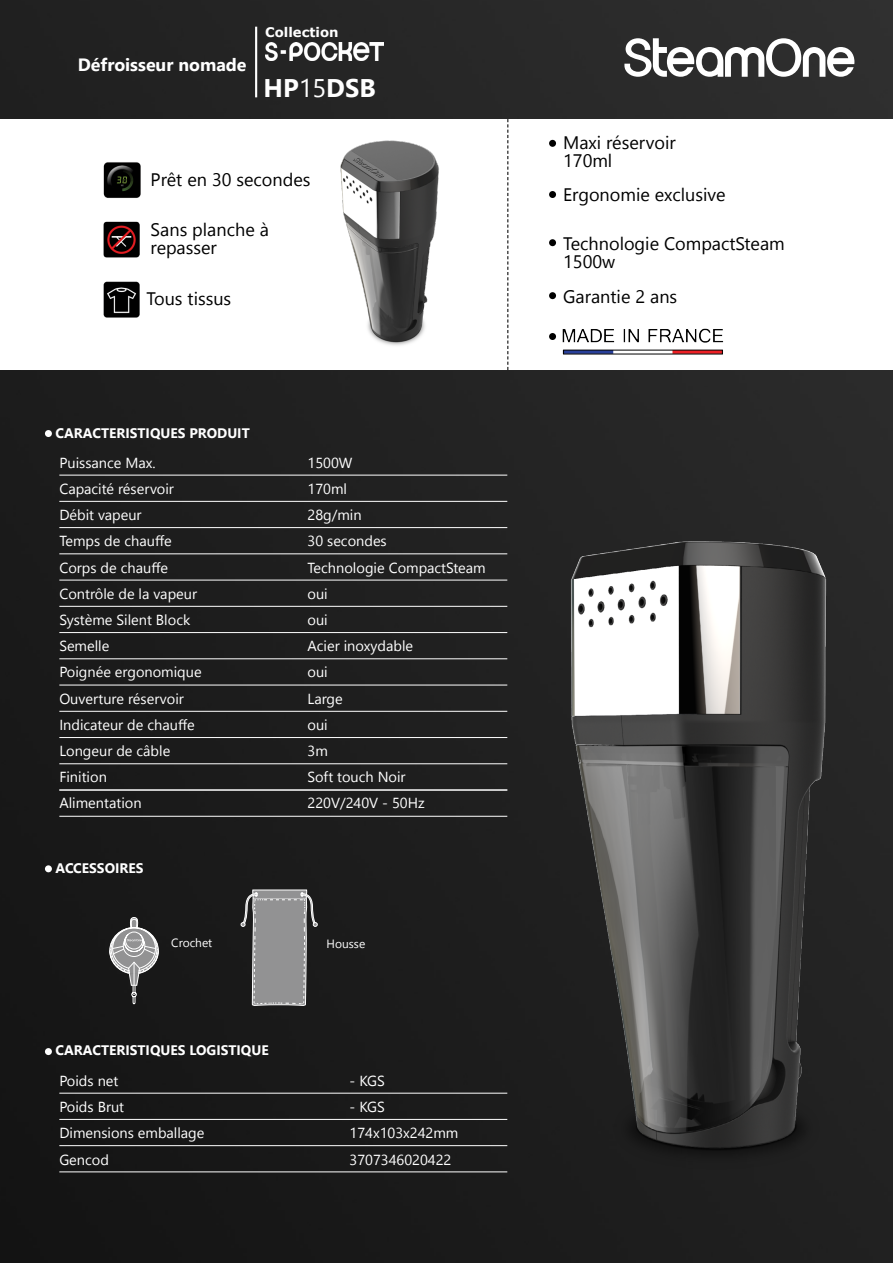
<style>
.page{position:relative;width:893px;height:1263px;background:#fff}
.page>*{position:absolute;margin:0;border:0;box-sizing:border-box;transform-origin:0 0}
.t1{font:700 25.5px "Segoe UI";color:#fff}
.t2{font:18.15px/18px "Segoe UI";color:#000}
.t3{font:700 17.85px "Segoe UI";color:#fff}
.t4{font:14.55px/26.1px "Segoe UI";color:#fff}
.t5{font:700 13.8px "Segoe UI";color:#fff}
.t6{font:700 13.2px "Verdana";color:#fff}
.t7{font:12px "Segoe UI";color:#fff}
.s1{font-weight:400}
</style>
<div class="page">
<img style="left:0;top:0;width:893px;height:1263px">
<div style="left:0;top:119px;width:893px;height:251px;background:#fff"></div>
<svg style="left:624px;top:38px;width:230px;height:39px"></svg>
<div style="left:45px;top:430px;width:7px;height:7px;background:#fff;border-radius:50%"></div>
<div style="left:45px;top:865px;width:7px;height:7px;background:#fff;border-radius:50%"></div>
<div style="left:45px;top:1048px;width:7px;height:7px;background:#fff;border-radius:50%"></div>
<img style="left:103px;top:162px;width:38px;height:36px">
<img style="left:104px;top:221px;width:36px;height:37px">
<img style="left:104px;top:282px;width:36px;height:36px">
<hr style="left:59px;top:475px;width:448px;height:1px;background:#fff">
<hr style="left:59px;top:606px;width:448px;height:1px;background:#fff">
<hr style="left:59px;top:1093px;width:448px;height:1px;background:#fff">
<hr style="left:59px;top:501px;width:448px;height:1px;background:#fff">
<hr style="left:59px;top:632px;width:448px;height:1px;background:#fff">
<hr style="left:59px;top:763px;width:448px;height:1px;background:#fff">
<hr style="left:59px;top:1119px;width:448px;height:1px;background:#fff">
<hr style="left:59px;top:527px;width:448px;height:1px;background:#fff">
<hr style="left:59px;top:658px;width:448px;height:1px;background:#fff">
<hr style="left:59px;top:1145px;width:448px;height:1px;background:#fff">
<hr style="left:59px;top:553px;width:448px;height:1px;background:#fff">
<hr style="left:59px;top:685px;width:448px;height:1px;background:#fff">
<hr style="left:59px;top:790px;width:448px;height:1px;background:#fff">
<hr style="left:59px;top:1171px;width:448px;height:1px;background:#fff">
<hr style="left:59px;top:580px;width:448px;height:1px;background:#fff">
<hr style="left:59px;top:711px;width:448px;height:1px;background:#fff">
<hr style="left:59px;top:816px;width:448px;height:1px;background:#fff">
<hr style="left:59px;top:737px;width:448px;height:1px;background:#fff">
<svg style="left:507px;top:119px;width:1px;height:251px"></svg>
<hr style="left:255px;top:27px;width:2px;height:70px;background:#fff">
<img style="left:562px;top:328px;width:161px;height:27px">
<div style="left:549px;top:333px;width:7px;height:7px;background:#000;border-radius:50%"></div>
<div style="left:549px;top:292px;width:7px;height:7px;background:#000;border-radius:50%"></div>
<div style="left:549px;top:191px;width:7px;height:7px;background:#000;border-radius:50%"></div>
<div style="left:549px;top:140px;width:7px;height:7px;background:#000;border-radius:50%"></div>
<div style="left:549px;top:239px;width:7px;height:7px;background:#000;border-radius:50%"></div>
<svg style="left:240px;top:889px;width:78px;height:117px;background:#787878"></svg>
<svg style="left:109px;top:916px;width:50px;height:89px;background:#626262"></svg>
<img style="left:483px;top:470px;width:410px;height:730px">
<img style="left:311px;top:95px;width:161px;height:251px">
<img style="left:266px;top:43px;width:117px;height:17px">
<p class="t3" style="left:78px;top:50px;width:170px">Défroisseur nomade</p>
<p class="t6" style="left:265px;top:23px;width:75px">Collection</p>
<h1 class="t1" style="left:264px;top:67px;width:114px">HP<span class="s1">15</span>DSB</h1>
<p class="t2" style="left:151px;top:171px;width:161px">Prêt en 30 secondes</p>
<p class="t2" style="left:151px;top:220px;width:120px">Sans planche à repasser</p>
<p class="t2" style="left:146px;top:289px;width:86px">Tous tissus</p>
<p class="t5" style="left:56px;top:422px;width:196px">CARACTERISTIQUES PRODUIT</p>
<p class="t4" style="left:59px;top:449px;width:144px">Puissance Max.<br>Capacité réservoir<br>Débit vapeur<br>Temps de chauffe<br>Corps de chauffe<br>Contrôle de la vapeur<br>Système Silent Block<br>Semelle<br>Poignée ergonomique<br>Ouverture réservoir<br>Indicateur de chauffe<br>Longeur de câble<br>Finition<br>Alimentation</p>
<p class="t5" style="left:56px;top:857px;width:90px">ACCESSOIRES</p>
<p class="t4" style="left:308px;top:449px;width:180px">1500W<br>170ml<br>28g/min<br>30 secondes<br>Technologie CompactSteam oui<br>oui<br>Acier inoxydable<br>oui<br>Large<br>oui<br>3m<br>Soft touch Noir<br>220V/240V - 50Hz</p>
<p class="t7" style="left:171px;top:933px;width:43px">Crochet</p>
<p class="t7" style="left:327px;top:934px;width:40px">Housse</p>
<p class="t5" style="left:56px;top:1039px;width:215px">CARACTERISTIQUES LOGISTIQUE</p>
<p class="t4" style="left:59px;top:1067px;width:147px">Poids net<br>Poids Brut<br>Dimensions emballage<br>Gencod</p>
<p class="t4" style="left:350px;top:1067px;width:37px">- KGS</p>
<p class="t4" style="left:350px;top:1094px;width:110px">- KGS<br>174x103x242mm<br>3707346020422</p>
<p class="t2" style="left:563px;top:133px;width:114px">Maxi réservoir<br>170ml</p>
<p class="t2" style="left:563px;top:186px;width:164px">Ergonomie exclusive</p>
<p class="t2" style="left:563px;top:234px;width:223px">Technologie CompactSteam<br>1500w</p>
<p class="t2" style="left:563px;top:287px;width:116px">Garantie 2 ans</p>
</div>
